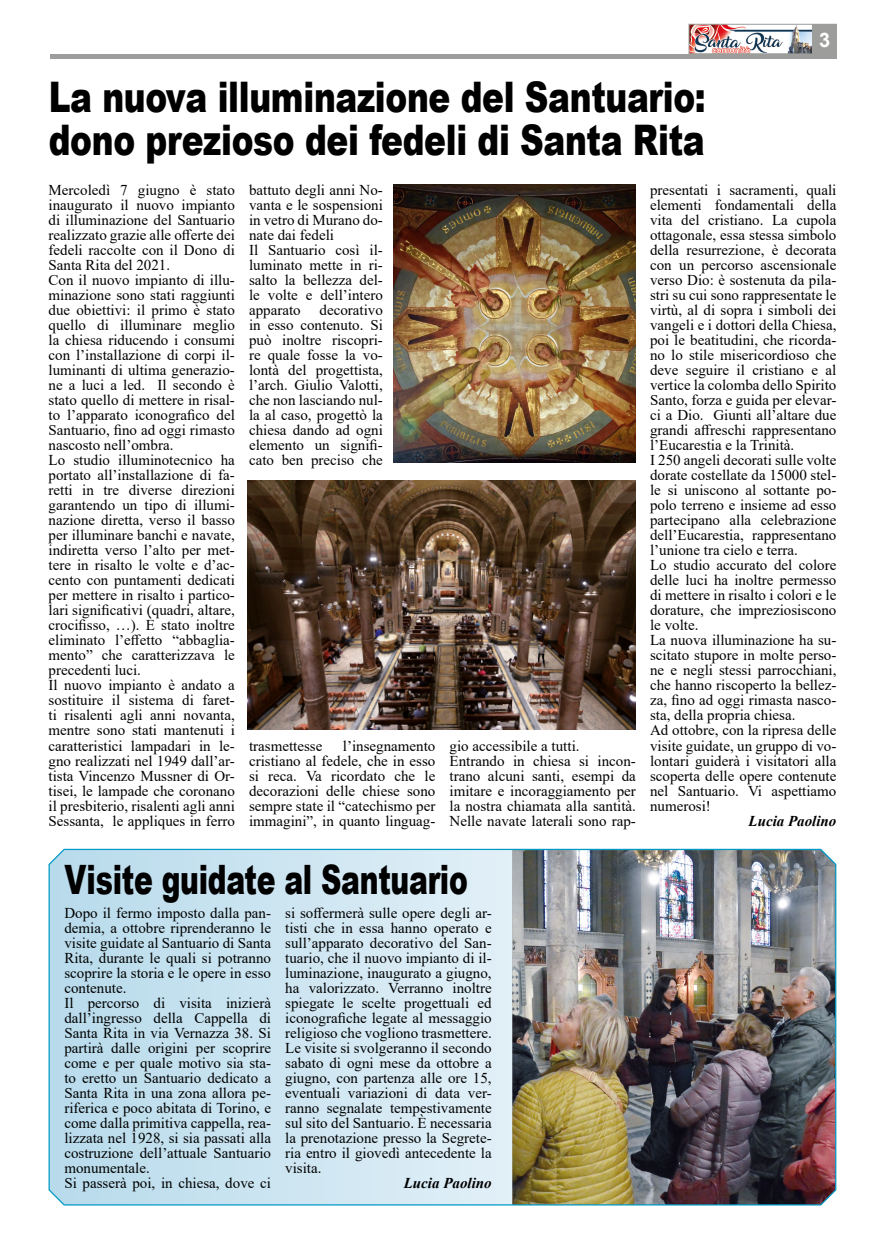
<style>
.page{position:relative;width:886px;height:1241px;background:#fff}
.page>*{position:absolute;margin:0;border:0;box-sizing:border-box;transform-origin:0 0}
.t1{font:900 42.12px/42.9px "Arial";letter-spacing:-.01em;color:#000;scale:.78 1}
.t2{font:900 40.5px "Arial";letter-spacing:-.01em;color:#000;scale:.7 1}
.t3{font:700 20px "Arial";color:#fff}
.t4{font:15px/15px "Times New Roman";color:#000}
.t5{font:italic 700 15px "Times New Roman";color:#000}
</style>
<div class="page">
<img style="left:48px;top:848px;width:789px;height:357px">
<div style="left:689px;top:24px;width:147px;height:30px;background:#9d9d9c"></div>
<img style="left:691px;top:26px;width:120px;height:26px">
<div style="left:689px;top:24px;width:147px;height:30px;border:1px solid #9d9d9c"></div>
<div style="left:50px;top:54px;width:786px;height:5px;background:#9d9d9c"></div>
<img style="left:393px;top:184px;width:243px;height:278px">
<img style="left:247px;top:480px;width:389px;height:249px">
<h3 class="t3" style="left:819px;top:25px;width:13px">3</h3>
<h1 class="t1" style="left:49px;top:74px;width:844px">La nuova illuminazione del Santuario: dono prezioso dei fedeli di Santa Rita</h1>
<p class="t4" style="left:49px;top:182px;width:188px">Mercoledì 7 giugno è stato inaugurato il nuovo impianto di illuminazione del Santuario realizzato grazie alle offerte dei fedeli raccolte con il Dono di<br>Santa Rita del 2021.<br>Con il nuovo impianto di illu&shy;minazione sono stati raggiunti due obiettivi: il primo è stato quello di illuminare meglio la chiesa riducendo i consumi con l’installazione di corpi il&shy;luminanti di ultima generazio&shy;ne a luci a led. Il secondo è stato quello di mettere in risal&shy;to l’apparato iconografico del<br>Santuario, fino ad oggi rimasto nascosto nell’ombra.<br>Lo studio illuminotecnico ha portato all’installazione di fa&shy;retti in tre diverse direzioni garantendo un tipo di illumi&shy;nazione diretta, verso il basso per illuminare banchi e navate, indiretta verso l’alto per met&shy;tere in risalto le volte e d’ac&shy;cento con puntamenti dedicati per mettere in risalto i partico&shy;lari significativi (quadri, altare, crocifisso, …). È stato inoltre eliminato l’effetto “abbaglia&shy;mento” che caratterizzava le precedenti luci.<br>Il nuovo impianto è andato a sostituire il sistema di faret&shy;ti risalenti agli anni novanta, mentre sono stati mantenuti i caratteristici lampadari in le&shy;gno realizzati nel 1949 dall’ar&shy;tista Vincenzo Mussner di Or&shy;tisei, le lampade che coronano il presbiterio, risalenti agli anni<br>Sessanta, le appliques in ferro</p>
<p class="t4" style="left:249px;top:182px;width:135px">battuto degli anni No&shy;vanta e le sospensioni in vetro di Murano do&shy;nate dai fedeli<br>Il Santuario così il&shy;luminato mette in ri&shy;salto la bellezza del&shy;le volte e dell’intero apparato</p>
<p class="t4" style="left:650px;top:182px;width:188px">presentati i sacramenti, quali elementi fondamentali della vita del cristiano. La cupola ottagonale, essa stessa simbolo della resurrezione, è decorata con un percorso ascensionale verso Dio: è sostenuta da pila&shy;stri su cui sono rappresentate le virtù, al di sopra i simboli dei vangeli e i dottori della Chiesa, poi le beatitudini, che ricorda&shy;no lo stile misericordioso che deve seguire il cristiano e al vertice la colomba dello Spirito<br>Santo, forza e guida per elevar&shy;ci a Dio. Giunti all’altare due grandi affreschi rappresentano l’Eucarestia e la Trinità.<br>I 250 angeli decorati sulle volte dorate costellate da 15000 stel&shy;le si uniscono al sottante po&shy;polo terreno e insieme ad esso partecipano alla celebrazione dell’Eucarestia, rappresentano l’unione tra cielo e terra.<br>Lo studio accurato del colore delle luci ha inoltre permesso di mettere in risalto i colori e le dorature, che impreziosiscono le volte.<br>La nuova illuminazione ha su&shy;scitato stupore in molte perso&shy;ne e negli stessi parrocchiani, che hanno riscoperto la bellez&shy;za, fino ad oggi rimasta nasco&shy;sta, della propria chiesa.<br>Ad ottobre, con la ripresa delle visite guidate, un gruppo di vo&shy;lontari guiderà i visitatori alla scoperta delle opere contenute nel Santuario. Vi aspettiamo numerosi!</p>
<p class="t5" style="left:748px;top:810px;width:89px">Lucia Paolino</p>
<p class="t4" style="left:249px;top:302px;width:135px;text-align:justify;text-indent:71px">decorativo in esso contenuto. Si può inoltre riscopri&shy;re quale fosse la vo&shy;lontà del progettista, l’arch. Giulio Valotti, che non lasciando nul&shy;la al caso, progettò la chiesa dando ad ogni elemento un signifi&shy;cato ben preciso che</p>
<p class="t4" style="left:249px;top:737px;width:188px;text-align:justify;text-indent:94px">l’insegnamento cristiano al fedele, che in esso si reca. Va ricordato che le decorazioni delle chiese sono sempre state il “catechismo per immagini”, in quanto linguag-</p>
<p class="t4" style="left:449px;top:737px;width:188px">gio accessibile a tutti.<br>Entrando in chiesa si incon&shy;trano alcuni santi, esempi da imitare e incoraggiamento per la nostra chiamata alla santità.<br>Nelle navate laterali sono rap-</p>
<p class="t4" style="left:249px;top:737px;width:75px">trasmettesse</p>
<h2 class="t2" style="left:64px;top:849px;width:578px">Visite guidate al Santuario</h2>
<p class="t4" style="left:64px;top:904px;width:208px">Dopo il fermo imposto dalla pan&shy;demia, a ottobre riprenderanno le visite guidate al Santuario di Santa<br>Rita, durante le quali si potranno scoprire la storia e le opere in esso contenute.<br>Il percorso di visita inizierà dall’ingresso della Cappella di<br>Santa Rita in via Vernazza 38. Si partirà dalle origini per scoprire come e per quale motivo sia sta&shy;to eretto un Santuario dedicato a<br>Santa Rita in una zona allora pe&shy;riferica e poco abitata di Torino, e come dalla primitiva cappella, rea&shy;lizzata nel 1928, si sia passati alla costruzione dell’attuale Santuario monumentale.<br>Si passerà poi, in chiesa, dove ci</p>
<p class="t4" style="left:285px;top:904px;width:208px;text-align:justify">si soffermerà sulle opere degli ar&shy;tisti che in essa hanno operato e sull’apparato decorativo del San&shy;tuario, che il nuovo impianto di il&shy;luminazione, inaugurato a giugno, ha valorizzato. Verranno inoltre spiegate le scelte progettuali ed iconografiche legate al messaggio religioso che vogliono trasmettere.<br>Le visite si svolgeranno il secondo sabato di ogni mese da ottobre a giugno, con partenza alle ore 15, eventuali variazioni di data ver&shy;ranno segnalate tempestivamente sul sito del Santuario. È necessaria la prenotazione presso la Segrete&shy;ria entro il giovedì antecedente la visita.</p>
<p class="t5" style="left:404px;top:1172px;width:89px">Lucia Paolino</p>
</div>
